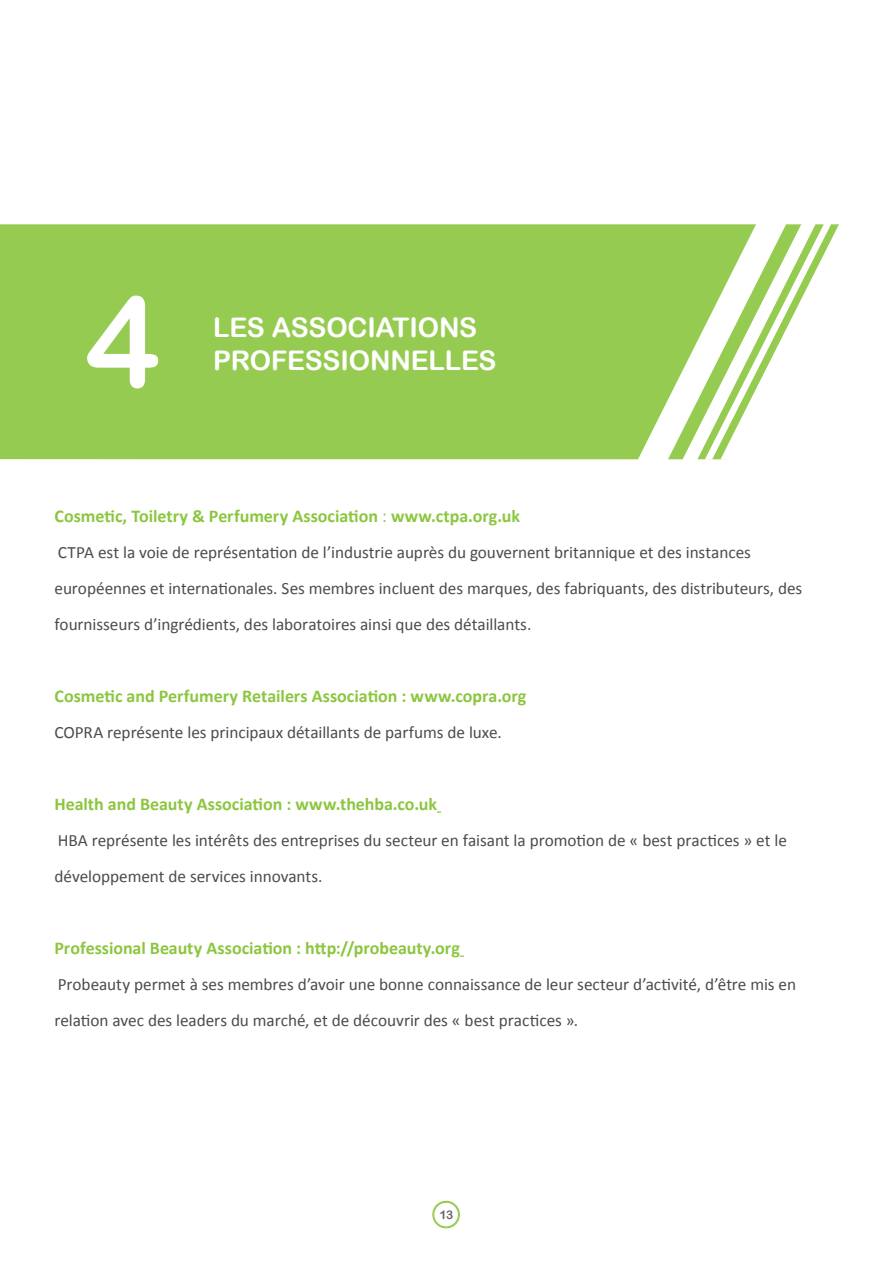
<style>
.page{position:relative;width:893px;height:1263px;background:#fff}
.page>*{position:absolute;margin:0;border:0;box-sizing:border-box;transform-origin:0 0}
.B_-_bodytext_w_0mm_s{font:126px "Arial Rounded MT Bold";color:#fff}
.T_-_new_main_title{font:27px "Arial Rounded MT Bold";color:#fff}
.t1{font:700 18px "Calibri";color:#8cc63f}
.t2{font:17.25px/36px "Calibri";letter-spacing:-.005em;color:#4b4c4d}
.t3{font:12px "Arial Rounded MT Bold";color:#636366}
.s1{font-weight:400}
</style>
<div class="page">
<div style="left:433px;top:1201px;width:27px;height:27px;border:1px solid #8bc63e;border-radius:50%"></div>
<div style="left:434px;top:1202px;width:25px;height:25px;border:1px solid #8bc63e;border-radius:50%"></div>
<svg style="left:0;top:224px;width:839px;height:235px;background:#a3d168"></svg>
<p class="B_-_bodytext_w_0mm_s" style="left:86px;top:268px;width:73px">4</p>
<p class="T_-_new_main_title" style="left:213px;top:312px;width:77px">LES ASSOCIATIONS</p>
<p class="T_-_new_main_title" style="left:213px;top:344px;width:93px">PROFESSIONNELLES</p>
<p class="t1" style="left:54px;top:505px;width:467px">Cosmetic, Toiletry &amp; Perfumery Association <span class="s1">:</span> www.ctpa.org.uk</p>
<p class="t2" style="left:58px;top:533px;width:20px">CTPA</p>
<p class="t2" style="left:54px;top:533px;width:749px;text-indent:44px">est la voie de représentation de l’industrie auprès du gouvernent britannique et des instances européennes et internationales. Ses membres incluent des marques, des fabriquants, des distributeurs, des fournisseurs d’ingrédients, des laboratoires ainsi que des détaillants.</p>
<p class="t1" style="left:54px;top:685px;width:473px">Cosmetic and Perfumery Retailers Association : www.copra.org</p>
<p class="t2" style="left:54px;top:713px;width:20px">COPRA</p>
<p class="t2" style="left:107px;top:713px;width:396px">représente les principaux détaillants de parfums de luxe.</p>
<p class="t1" style="left:55px;top:793px;width:384px">Health and Beauty Association : www.thehba.co.uk</p>
<p class="t2" style="left:55px;top:821px;width:734px">H BA représente les intérêts des entreprises du secteur en faisant la promotion de « best practices » et le développement de services innovants.</p>
<p class="t1" style="left:55px;top:937px;width:407px">Professional Beauty Association : http://probeauty.org</p>
<p class="t2" style="left:55px;top:965px;width:743px">Probeauty permet à ses membres d’avoir une bonne connaissance de leur secteur d’activité, d’être mis en relation avec des leaders du marché, et de découvrir des « best practices ».</p>
<p class="t3" style="left:439px;top:1207px;width:8px">13</p>
</div>
